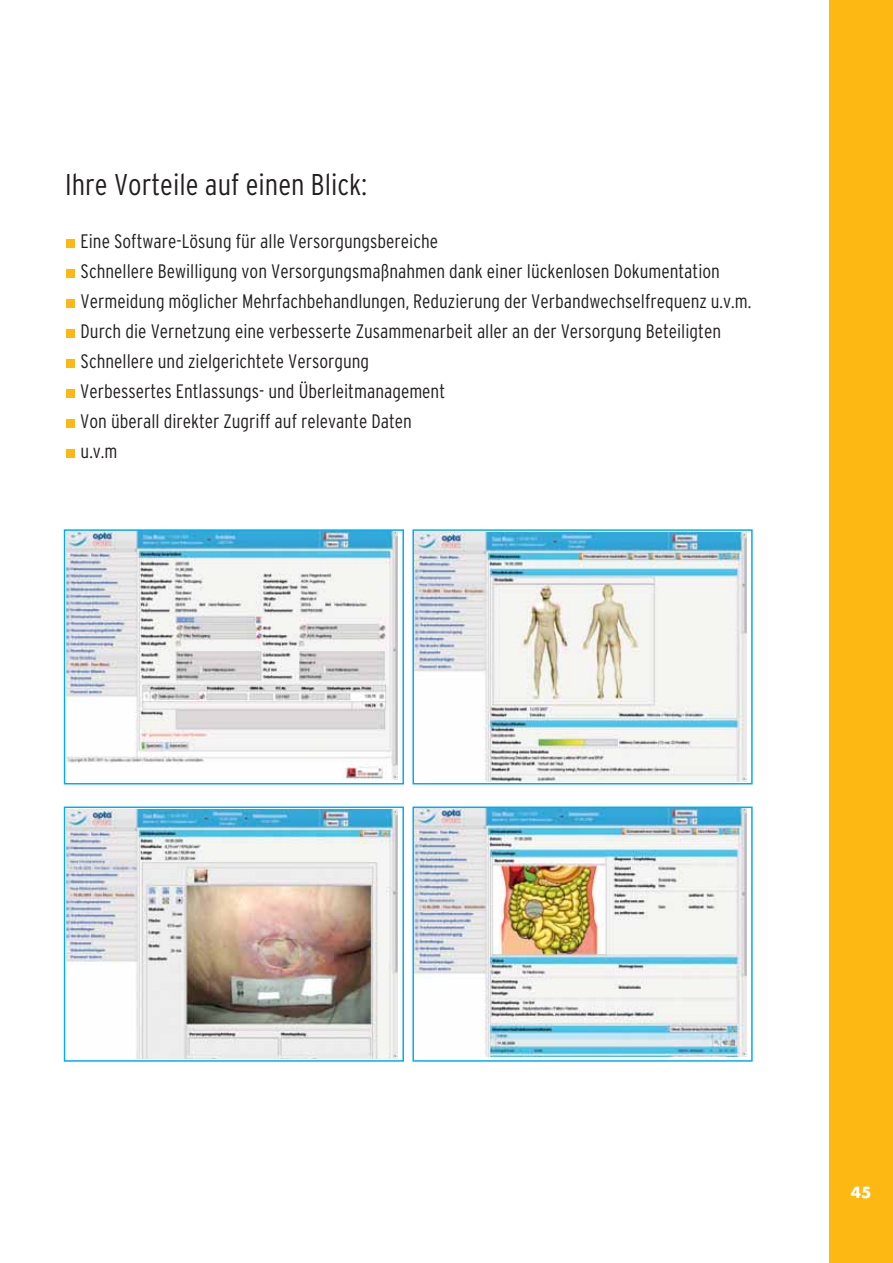
<style>
.page{position:relative;width:893px;height:1263px;background:#fff}
.page>*{position:absolute;margin:0;border:0;box-sizing:border-box;transform-origin:0 0}
.t1{font:300 condensed 30px "Interstate";color:#231f20}
.t2{font:300 condensed 19.5px/30px "Interstate";color:#231f20}
.t3{font:700 15px "Futura";color:#fff}
</style>
<div class="page">
<div style="left:829px;top:0;width:64px;height:1263px;background:#fdb813"></div>
<div style="left:67px;top:239px;width:8px;height:9px;background:#fdb813"></div>
<div style="left:67px;top:269px;width:8px;height:9px;background:#fdb813"></div>
<div style="left:67px;top:299px;width:8px;height:9px;background:#fdb813"></div>
<div style="left:67px;top:329px;width:8px;height:9px;background:#fdb813"></div>
<div style="left:67px;top:359px;width:8px;height:9px;background:#fdb813"></div>
<div style="left:67px;top:389px;width:8px;height:9px;background:#fdb813"></div>
<div style="left:67px;top:419px;width:8px;height:9px;background:#fdb813"></div>
<div style="left:67px;top:449px;width:8px;height:9px;background:#fdb813"></div>
<img style="left:415px;top:809px;width:332px;height:248px">
<div style="left:412px;top:806px;width:341px;height:256px;border:2px solid #00aeef"></div>
<img style="left:415px;top:532px;width:332px;height:249px">
<div style="left:412px;top:529px;width:341px;height:255px;border:2px solid #00aeef"></div>
<img style="left:67px;top:532px;width:331px;height:247px">
<div style="left:64px;top:529px;width:340px;height:255px;border:2px solid #00aeef"></div>
<img style="left:67px;top:809px;width:331px;height:249px">
<div style="left:64px;top:806px;width:340px;height:256px;border:2px solid #00aeef"></div>
<h1 class="t1" style="left:65px;top:173px;width:303px">Ihre Vorteile auf einen Blick:</h1>
<p class="t2" style="left:80px;top:227px;width:672px">Eine Software-Lösung für alle Versorgungsbereiche<br>Schnellere Bewilligung von Versorgungsmaßnahmen dank einer lückenlosen Dokumentation Vermeidung möglicher Mehrfachbehandlungen, Reduzierung der Verbandwechselfrequenz u.v.m.<br>Durch die Vernetzung eine verbesserte Zusammenarbeit aller an der Versorgung Beteiligten Schnellere und zielgerichtete Versorgung<br>Verbessertes Entlassungs- und Überleitmanagement<br>Von überall direkter Zugriff auf relevante Daten<br>u.v.m</p>
<p class="t3" style="left:851px;top:1185px;width:22px">45</p>
</div>
